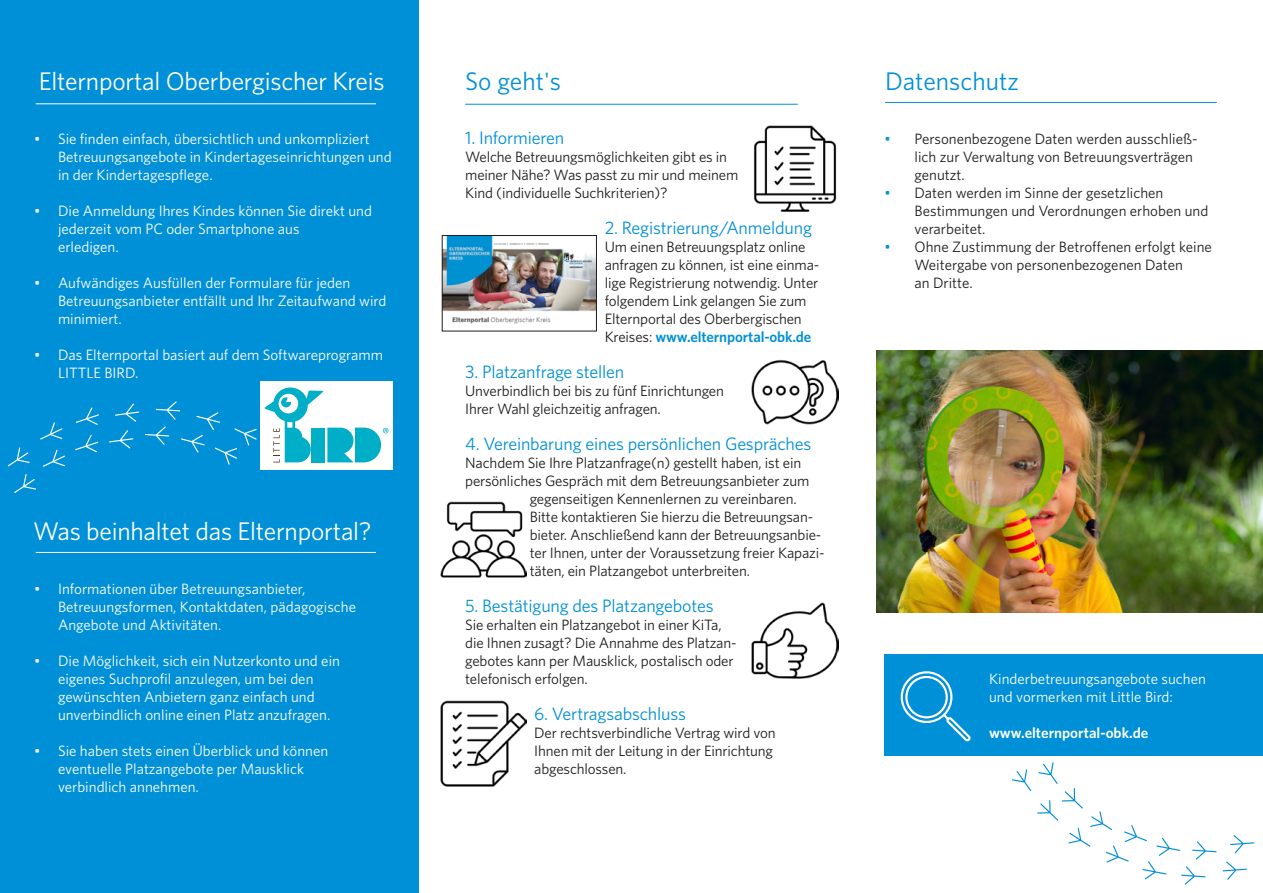
<style>
.page{position:relative;width:1263px;height:893px;background:#fff}
.page>*{position:absolute;margin:0;border:0;box-sizing:border-box;transform-origin:0 0}
.t1{font:25.5px "Whitney";letter-spacing:-.01em;color:#fff}
.t2{font:25.5px "Whitney";color:#0090d7}
.t3{font:18px "Whitney";letter-spacing:-.01em;color:#0090d7}
.t4{font:15px/18px "Whitney";letter-spacing:-.01em;color:#1d1d1b}
.t5{font:15px/18px "Whitney";color:#fff}
.t6{font:600 15px "Whitney";color:#fff}
.s1{font-weight:600;color:#0090d7}
.s2{color:#0090d7}
</style>
<div class="page">
<div style="left:0;top:0;width:419px;height:893px;background:#0090d7"></div>
<hr style="left:885px;top:102px;width:332px;height:1px;background:#0090d7">
<img style="left:876px;top:351px;width:387px;height:261px">
<hr style="left:36px;top:552px;width:340px;height:1px;background:#fff">
<hr style="left:465px;top:104px;width:333px;height:1px;background:#0090d7">
<div style="left:884px;top:655px;width:379px;height:101px;background:#0090d7"></div>
<div style="left:260px;top:382px;width:133px;height:88px;background:#fff"></div>
<svg style="left:264px;top:387px;width:124px;height:75px"></svg>
<img style="left:444px;top:237px;width:151px;height:87px">
<div style="left:442px;top:235px;width:155px;height:96px;border:1px solid #1d1d1b"></div>
<hr style="left:36px;top:103px;width:340px;height:1px;background:#fff">
<img style="left:753px;top:125px;width:84px;height:87px">
<img style="left:752px;top:360px;width:86px;height:65px">
<img style="left:440px;top:501px;width:86px;height:77px">
<img style="left:752px;top:602px;width:86px;height:77px">
<img style="left:440px;top:700px;width:86px;height:87px">
<div style="left:901px;top:671px;width:51px;height:52px;border:2px solid #fff;border-radius:50%"></div>
<div style="left:905px;top:676px;width:43px;height:42px;border:2px solid #fff;border-radius:50%"></div>
<svg style="left:941px;top:712px;width:30px;height:30px"></svg>
<svg style="left:8px;top:447px;width:22px;height:19px"></svg>
<svg style="left:14px;top:474px;width:22px;height:19px"></svg>
<svg style="left:40px;top:422px;width:22px;height:18px"></svg>
<svg style="left:43px;top:450px;width:22px;height:17px"></svg>
<svg style="left:76px;top:407px;width:23px;height:18px"></svg>
<svg style="left:75px;top:435px;width:23px;height:17px"></svg>
<svg style="left:115px;top:403px;width:24px;height:19px"></svg>
<svg style="left:109px;top:430px;width:24px;height:18px"></svg>
<svg style="left:145px;top:401px;width:112px;height:64px"></svg>
<svg style="left:1222px;top:861px;width:25px;height:19px"></svg>
<svg style="left:1230px;top:835px;width:24px;height:18px"></svg>
<svg style="left:1012px;top:769px;width:19px;height:22px"></svg>
<svg style="left:1037px;top:762px;width:179px;height:123px"></svg>
<h1 class="t1" style="left:39px;top:64px;width:348px">Elternportal Oberbergischer Kreis</h1>
<p class="t5" style="left:58px;top:129px;width:335px;text-indent:-24px">• Sie finden einfach, übersichtlich und unkompliziert<br>Betreuungsangebote in Kindertageseinrichtungen und in der Kindertagespflege.</p>
<p class="t5" style="left:58px;top:201px;width:315px;text-indent:-24px">• Die Anmeldung Ihres Kindes können Sie direkt und jederzeit vom PC oder Smartphone aus<br>erledigen.</p>
<p class="t5" style="left:58px;top:273px;width:330px;text-indent:-24px">• Aufwändiges Ausfüllen der Formulare für jeden<br>Betreuungsanbieter entfällt und Ihr Zeitaufwand wird minimiert.</p>
<p class="t5" style="left:58px;top:345px;width:327px;text-indent:-24px">• Das Elternportal basiert auf dem Softwareprogramm<br>LITTLE BIRD.</p>
<h1 class="t1" style="left:33px;top:514px;width:340px">Was beinhaltet das Elternportal?</h1>
<p class="t5" style="left:58px;top:579px;width:300px;text-indent:-24px">• Informationen über Betreuungsanbieter,<br>Betreuungsformen, Kontaktdaten, pädagogische<br>Angebote und Aktivitäten.</p>
<p class="t5" style="left:58px;top:651px;width:283px;text-indent:-24px">• Die Möglichkeit, sich ein Nutzerkonto und ein eigenes Suchprofil anzulegen, um bei den gewünschten Anbietern ganz einfach und unverbindlich online einen Platz anzufragen.</p>
<p class="t5" style="left:58px;top:741px;width:272px;text-indent:-24px">• Sie haben stets einen Überblick und können eventuelle Platzangebote per Mausklick verbindlich annehmen.</p>
<h1 class="t2" style="left:465px;top:64px;width:97px">So geht's</h1>
<p class="t3" style="left:465px;top:126px;width:101px">1. Informieren</p>
<p class="t4" style="left:465px;top:147px;width:275px">Welche Betreuungsmöglichkeiten gibt es in meiner Nähe? Was passt zu mir und meinem<br>Kind (individuelle Suchkriterien)?</p>
<p class="t3" style="left:605px;top:216px;width:209px">2. Registrierung/Anmeldung</p>
<p class="t4" style="left:605px;top:237px;width:216px">Um einen Betreuungsplatz online anfragen zu können, ist eine einma&shy;lige Registrierung notwendig. Unter folgendem Link gelangen Sie zum Elternportal des Oberbergischen Kreises: <span class="s1">www.elternportal-obk.de</span></p>
<p class="t3" style="left:465px;top:360px;width:161px">3. Platzanfrage stellen</p>
<p class="t4" style="left:465px;top:381px;width:260px">Unverbindlich bei bis zu fünf Einrichtungen<br>Ihrer Wahl gleichzeitig anfragen.</p>
<p class="t3" style="left:465px;top:432px;width:348px">4. Vereinbarung eines persönlichen Gespräches</p>
<p class="t4" style="left:465px;top:453px;width:337px">Nachdem Sie Ihre Platzanfrage(n) gestellt haben, ist ein</p>
<p class="t4" style="left:465px;top:471px;width:346px">persönliches Gespräch mit dem Betreuungsanbieter zum</p>
<p class="t4" style="left:530px;top:489px;width:268px">gegenseitigen Kennenlernen zu vereinbaren.</p>
<p class="t4" style="left:530px;top:507px;width:285px">Bitte kontaktieren Sie hierzu die Betreuungsan-</p>
<p class="t4" style="left:530px;top:525px;width:293px">bieter. Anschließend kann der Betreuungsanbie-</p>
<p class="t4" style="left:530px;top:543px;width:296px">ter Ihnen, unter der Voraussetzung freier Kapazi-</p>
<p class="t4" style="left:530px;top:561px;width:222px">täten, ein Platzangebot unterbreiten.</p>
<p class="t3" style="left:465px;top:594px;width:250px">5. Bestätigung des Platzangebotes</p>
<p class="t4" style="left:465px;top:615px;width:273px">Sie erhalten ein Platzangebot in einer KiTa, die Ihnen zusagt? Die Annahme des Platzan&shy;gebotes kann per Mausklick, postalisch oder telefonisch erfolgen.</p>
<p class="t3" style="left:534px;top:702px;width:153px">6. Vertragsabschluss</p>
<p class="t4" style="left:534px;top:723px;width:243px">Der rechtsverbindliche Vertrag wird von<br>Ihnen mit der Leitung in der Einrichtung abgeschlossen.</p>
<h1 class="t2" style="left:885px;top:64px;width:135px">Datenschutz</h1>
<p class="t4" style="left:914px;top:129px;width:285px;text-indent:-30px"><span class="s2">•</span> Personenbezogene Daten werden ausschließ&shy;lich zur Verwaltung von Betreuungsverträgen genutzt.</p>
<p class="t4" style="left:914px;top:183px;width:295px;text-indent:-30px"><span class="s2">•</span> Daten werden im Sinne der gesetzlichen<br>Bestimmungen und Verordnungen erhoben und verarbeitet.</p>
<p class="t4" style="left:914px;top:237px;width:299px;text-indent:-30px"><span class="s2">•</span> Ohne Zustimmung der Betroffenen erfolgt keine<br>Weitergabe von personenbezogenen Daten<br>an Dritte.</p>
<p class="t5" style="left:989px;top:669px;width:218px">Kinderbetreuungsangebote suchen und vormerken mit Little Bird:</p>
<p class="t6" style="left:989px;top:723px;width:161px">www.elternportal-obk.de</p>
</div>
